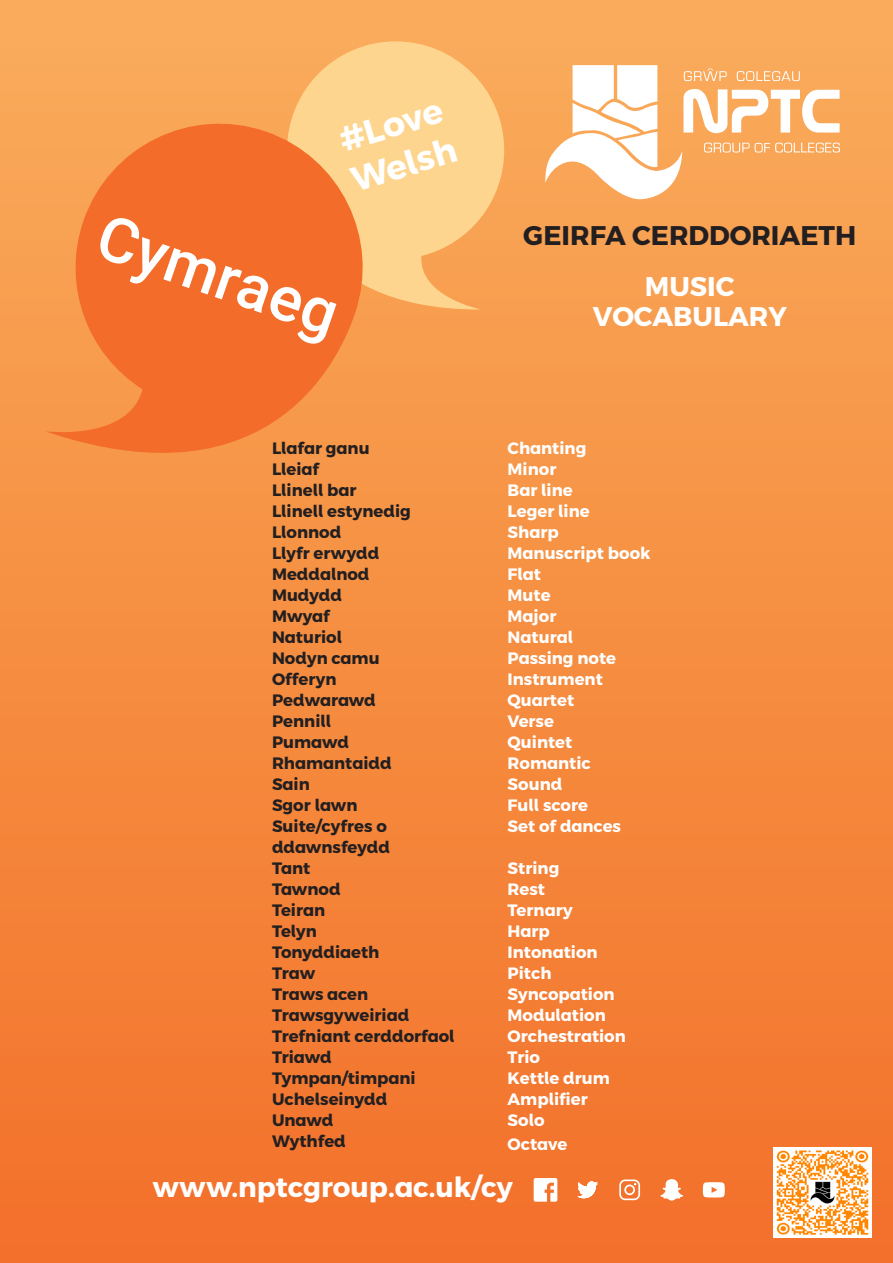
<style>
.page{position:relative;width:893px;height:1263px;background:#fff}
.page>*{position:absolute;margin:0;border:0;box-sizing:border-box;transform-origin:0 0}
.t1{font:700 34.5px "Cymraeg Alternates";color:#fff}
.t2{font:700 27.75px "Cymraeg Alternates";color:#fff}
.t3{font:700 27px "Cymraeg Alternates";color:#231f20}
.t4{font:700 27px "Cymraeg Alternates";color:#fff}
.t5{font:700 16.5px/21px "Cymraeg Alternates";color:#231f20}
.t6{font:700 16.5px "Cymraeg Alternates";color:#fff}
</style>
<div class="page">
<div style="left:0;top:0;width:893px;height:1263px;background:linear-gradient(to bottom,#faad5c,#f27029)"></div>
<svg style="left:545px;top:65px;width:295px;height:134px"></svg>
<svg style="left:287px;top:41px;width:218px;height:269px;background:#fcc67d"></svg>
<svg style="left:45px;top:106px;width:335px;height:404px;background:#f68c43"></svg>
<svg style="left:100px;top:218px;width:236px;height:126px;background:#f48148"></svg>
<svg style="left:534px;top:1178px;width:23px;height:24px"></svg>
<svg style="left:577px;top:1181px;width:21px;height:17px"></svg>
<svg style="left:619px;top:1179px;width:21px;height:21px"></svg>
<svg style="left:660px;top:1179px;width:23px;height:22px"></svg>
<svg style="left:703px;top:1182px;width:22px;height:15px"></svg>
<img style="left:774px;top:1147px;width:98px;height:90px">
<p class="t1" style="left:334px;top:120px;width:108px;rotate:-17deg">#Love</p>
<p class="t1" style="left:346px;top:160px;width:110px;rotate:-17deg">Welsh</p>
<p class="t5" style="left:272px;top:438px;width:99px">Llafar ganu</p>
<p class="t5" style="left:272px;top:459px;width:49px">Lleiaf</p>
<p class="t5" style="left:272px;top:480px;width:86px">Llinell bar</p>
<p class="t5" style="left:272px;top:501px;width:140px">Llinell estynedig</p>
<p class="t5" style="left:272px;top:522px;width:71px">Llonnod</p>
<p class="t5" style="left:272px;top:543px;width:109px">Llyfr erwydd</p>
<p class="t5" style="left:272px;top:564px;width:99px">Meddalnod</p>
<p class="t5" style="left:272px;top:585px;width:72px">Mudydd</p>
<p class="t5" style="left:272px;top:606px;width:59px">Mwyaf</p>
<p class="t5" style="left:272px;top:627px;width:72px">Naturiol</p>
<p class="t5" style="left:272px;top:648px;width:109px">Nodyn camu</p>
<p class="t5" style="left:272px;top:669px;width:66px">Offeryn</p>
<p class="t5" style="left:272px;top:690px;width:105px">Pedwarawd</p>
<p class="t5" style="left:272px;top:711px;width:61px">Pennill</p>
<p class="t5" style="left:272px;top:732px;width:78px">Pumawd</p>
<p class="t5" style="left:272px;top:753px;width:121px">Rhamantaidd</p>
<p class="t5" style="left:272px;top:774px;width:39px">Sain</p>
<p class="t5" style="left:272px;top:795px;width:87px">Sgor lawn</p>
<p class="t5" style="left:272px;top:816px;width:119px">Suite/cyfres o ddawnsfeydd</p>
<p class="t5" style="left:272px;top:858px;width:40px">Tant</p>
<p class="t5" style="left:272px;top:879px;width:70px">Tawnod</p>
<p class="t5" style="left:272px;top:900px;width:55px">Teiran</p>
<p class="t5" style="left:272px;top:921px;width:47px">Telyn</p>
<p class="t5" style="left:272px;top:942px;width:109px">Tonyddiaeth</p>
<p class="t5" style="left:272px;top:963px;width:45px">Traw</p>
<p class="t5" style="left:272px;top:984px;width:139px">Traws acen<br>Trawsgyweiriad</p>
<p class="t5" style="left:272px;top:1026px;width:184px">Trefniant cerddorfaol<br>Triawd</p>
<p class="t5" style="left:272px;top:1068px;width:145px">Tympan/timpani<br>Uchelseinydd</p>
<p class="t5" style="left:272px;top:1110px;width:63px">Unawd</p>
<p class="t5" style="left:272px;top:1131px;width:75px">Wythfed</p>
<p class="t3" style="left:523px;top:219px;width:334px">GEIRFA CERDDORIAETH</p>
<p class="t4" style="left:645px;top:270px;width:91px">MUSIC</p>
<p class="t4" style="left:593px;top:300px;width:195px">VOCABULARY</p>
<p class="t6" style="left:508px;top:438px;width:80px">Chanting</p>
<p class="t6" style="left:508px;top:459px;width:50px">Minor</p>
<p class="t6" style="left:508px;top:480px;width:67px">Bar line</p>
<p class="t6" style="left:508px;top:501px;width:84px">Leger line</p>
<p class="t6" style="left:508px;top:522px;width:53px">Sharp</p>
<p class="t6" style="left:508px;top:543px;width:144px">Manuscript book</p>
<p class="t6" style="left:508px;top:564px;width:35px">Flat</p>
<p class="t6" style="left:508px;top:585px;width:44px">Mute</p>
<p class="t6" style="left:508px;top:606px;width:50px">Major</p>
<p class="t6" style="left:508px;top:627px;width:67px">Natural</p>
<p class="t6" style="left:508px;top:648px;width:110px">Passing note</p>
<p class="t6" style="left:508px;top:669px;width:97px">Instrument</p>
<p class="t6" style="left:508px;top:690px;width:68px">Quartet</p>
<p class="t6" style="left:508px;top:711px;width:48px">Verse</p>
<p class="t6" style="left:508px;top:732px;width:66px">Quintet</p>
<p class="t6" style="left:508px;top:753px;width:85px">Romantic</p>
<p class="t6" style="left:508px;top:774px;width:56px">Sound</p>
<p class="t6" style="left:508px;top:795px;width:82px">Full score</p>
<p class="t6" style="left:508px;top:816px;width:115px">Set of dances</p>
<p class="t6" style="left:508px;top:858px;width:53px">String</p>
<p class="t6" style="left:508px;top:879px;width:39px">Rest</p>
<p class="t6" style="left:508px;top:900px;width:67px">Ternary</p>
<p class="t6" style="left:508px;top:921px;width:44px">Harp</p>
<p class="t6" style="left:508px;top:942px;width:91px">Intonation</p>
<p class="t6" style="left:508px;top:963px;width:45px">Pitch</p>
<p class="t6" style="left:508px;top:984px;width:109px">Syncopation</p>
<p class="t6" style="left:508px;top:1005px;width:100px">Modulation</p>
<p class="t6" style="left:508px;top:1026px;width:120px">Orchestration</p>
<p class="t6" style="left:508px;top:1047px;width:34px">Trio</p>
<p class="t6" style="left:508px;top:1068px;width:104px">Kettle drum</p>
<p class="t6" style="left:508px;top:1089px;width:82px">Amplifier</p>
<p class="t6" style="left:508px;top:1110px;width:38px">Solo</p>
<p class="t6" style="left:508px;top:1133px;width:61px">Octave</p>
<p class="t2" style="left:153px;top:1170px;width:361px">www.nptcgroup.ac.uk/cy</p>
</div>
